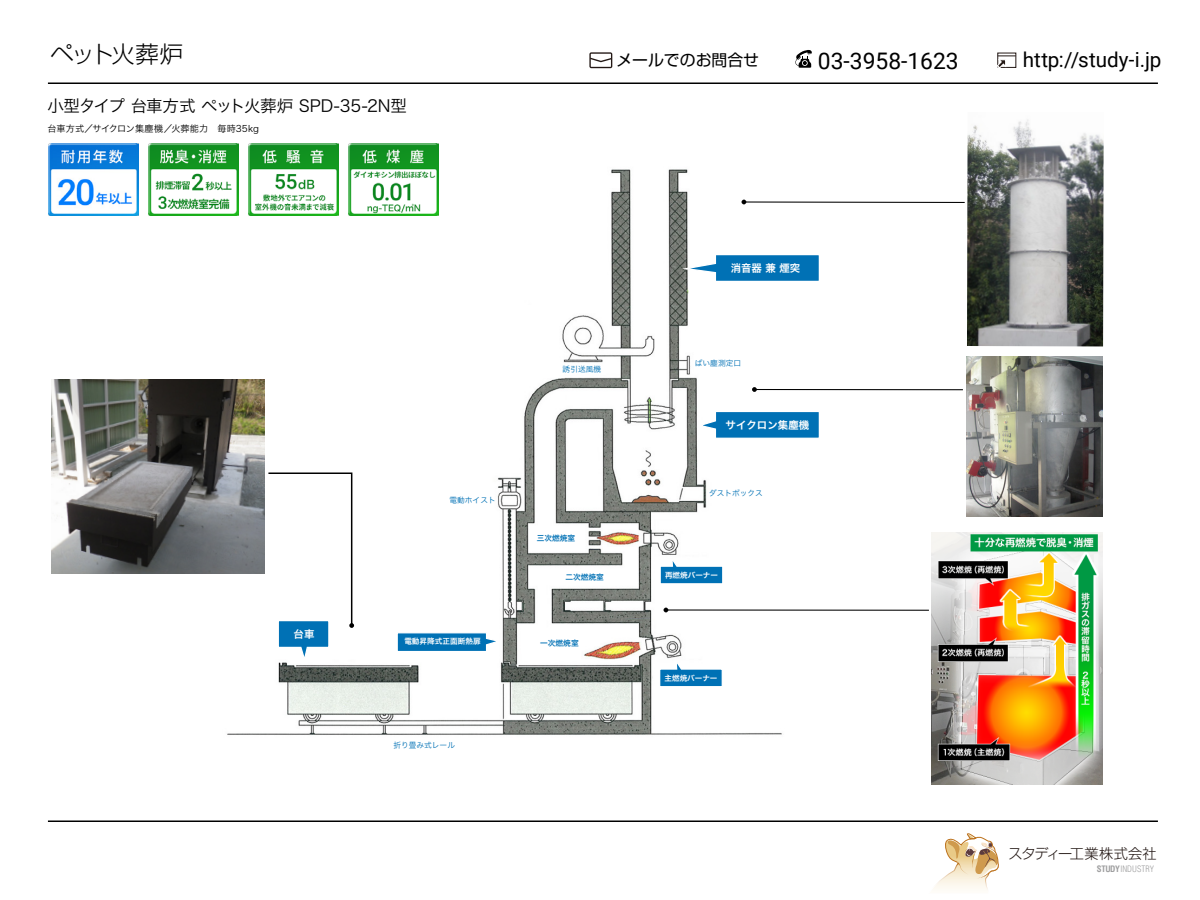
<style>
.page{position:relative;width:1200px;height:900px;background:#fff}
.page>*{position:absolute;margin:0;border:0;box-sizing:border-box;transform-origin:0 0}
.t1{font:300 23.25px "Shin Go Pro";letter-spacing:-.095em;color:#000}
.t2{font:22.8px "Roboto";color:#000}
.t3{font:20.7px "Roboto";color:#000}
.t4{font:16.5px "Hira Kaku Pro W3";letter-spacing:-.02em;color:#000}
.t5{font:15.9px "Shin Go Pro";color:#000}
.t6{font:300 14.25px "Shin Go Pro";letter-spacing:-.035em;color:#231815}
.t7{font:10.5px "Hira Kaku Pro W6";color:#fff}
.t8{font:9.15px "Hira Kaku Pro W3";letter-spacing:.01em;color:#000}
.t9{font:300 condensed 8.7px "Helvetica";letter-spacing:.01em;color:#9d9d9e}
.t10{font:7.65px "Hira Kaku Pro W3";color:#0071b5}
.t11{font:7.65px "Hira Kaku Pro W6";color:#0071b5}
.t12{font:7.65px "Hira Kaku Pro W6";color:#fff}
.t13{font:7.5px "Hira Kaku Pro W6";color:#fff}
.s1{font-weight:700}
</style>
<div class="page">
<img style="left:88px;top:143px;width:920px;height:592px">
<svg style="left:700px;top:410px;width:121px;height:30px"></svg>
<svg style="left:658px;top:661px;width:66px;height:27px"></svg>
<svg style="left:659px;top:558px;width:65px;height:27px"></svg>
<svg style="left:396px;top:631px;width:104px;height:22px"></svg>
<svg style="left:686px;top:253px;width:135px;height:30px"></svg>
<hr style="left:666px;top:609px;width:263px;height:2px;background:#000">
<svg style="left:664px;top:608px;width:4px;height:4px"></svg>
<img style="left:967px;top:119px;width:137px;height:227px">
<svg style="left:742px;top:200px;width:224px;height:4px"></svg>
<hr style="left:754px;top:389px;width:209px;height:1px;background:#000">
<svg style="left:752px;top:387px;width:5px;height:5px"></svg>
<img style="left:967px;top:357px;width:135px;height:159px">
<img style="left:931px;top:532px;width:171px;height:252px">
<img style="left:51px;top:379px;width:214px;height:194px">
<svg style="left:267px;top:472px;width:87px;height:188px"></svg>
<img style="left:348px;top:143px;width:90px;height:72px">
<img style="left:148px;top:143px;width:90px;height:72px">
<img style="left:49px;top:143px;width:89px;height:72px">
<img style="left:248px;top:143px;width:90px;height:72px">
<hr style="left:48px;top:82px;width:1110px;height:2px;background:#000">
<hr style="left:48px;top:820px;width:1110px;height:2px;background:#000">
<svg style="left:933px;top:833px;width:66px;height:57px"></svg>
<svg style="left:795px;top:50px;width:17px;height:18px"></svg>
<svg style="left:997px;top:53px;width:19px;height:15px"></svg>
<svg style="left:997px;top:56px;width:19px;height:12px"></svg>
<svg style="left:589px;top:52px;width:23px;height:16px"></svg>
<h1 class="t1" style="left:50px;top:35px;width:134px">ペット火葬炉</h1>
<h3 class="t4" style="left:48px;top:91px;width:361px">小型タイプ 台車方式 ペット火葬炉 SPD-35-2N型</h3>
<p class="t8" style="left:48px;top:120px;width:213px">台車方式／サイクロン集塵機／火葬能力　毎時35kg</p>
<h3 class="t5" style="left:616px;top:46px;width:144px">メールでのお問合せ</h3>
<h2 class="t2" style="left:818px;top:44px;width:142px">03-3958-1623</h2>
<h3 class="t3" style="left:1023px;top:45px;width:140px">http://study-i.jp</h3>
<h3 class="t7" style="left:294px;top:624px;width:22px">台車</h3>
<p class="t10" style="left:563px;top:363px;width:40px">誘引送風機</p>
<p class="t10" style="left:450px;top:493px;width:48px">電動ホイスト</p>
<p class="t12" style="left:404px;top:635px;width:78px">電動昇降式正面断熱扉</p>
<p class="t10" style="left:393px;top:738px;width:63px">折り畳み式レール</p>
<p class="t11" style="left:537px;top:532px;width:40px">三次燃焼室</p>
<p class="t11" style="left:565px;top:570px;width:40px">二次燃焼室</p>
<p class="t11" style="left:540px;top:637px;width:40px">一次燃焼室</p>
<h3 class="t7" style="left:731px;top:258px;width:71px">消音器 兼 煙突</h3>
<p class="t10" style="left:695px;top:356px;width:48px">ばい塵測定口</p>
<h3 class="t7" style="left:726px;top:415px;width:85px">サイクロン集塵機</h3>
<p class="t10" style="left:709px;top:486px;width:56px">ダストボックス</p>
<p class="t13" style="left:665px;top:568px;width:54px">再燃焼バーナー</p>
<p class="t13" style="left:665px;top:671px;width:54px">主燃焼バーナー</p>
<h3 class="t6" style="left:1008px;top:842px;width:150px">スタディー工業株式会社</h3>
<p class="t9" style="left:1097px;top:864px;width:59px"><span class="s1">STUDY</span>INDUSTRY</p>
</div>
